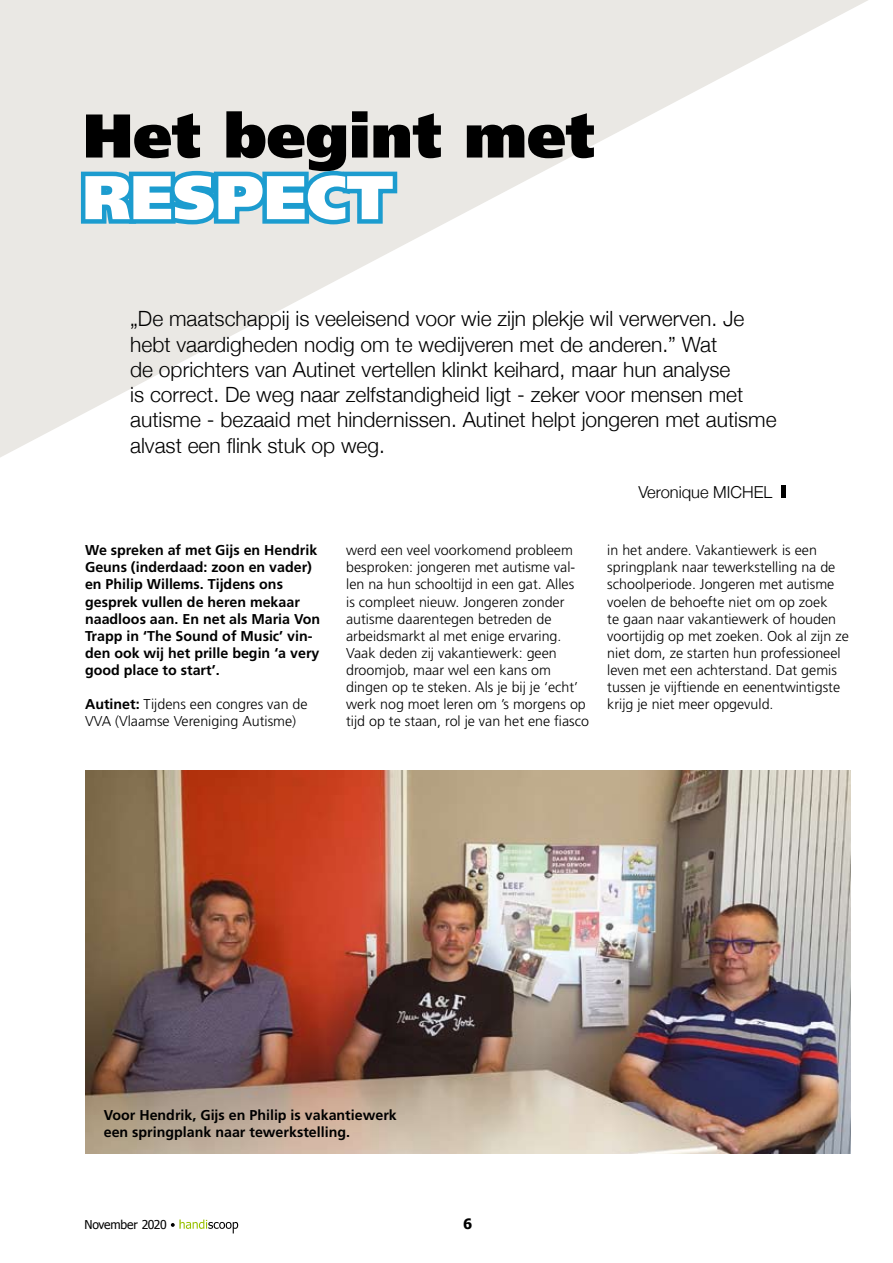
<style>
.page{position:relative;width:893px;height:1263px;background:#fff}
.page>*{position:absolute;margin:0;border:0;box-sizing:border-box;transform-origin:0 0}
.t1{font:900 61.65px "Frutiger";color:#000}
.t2{font:900 61.65px "Frutiger";color:#fff}
.t3{font:300 21px/25.2px "Helvetica Neue";color:#000}
.t4{font:300 16.5px "Helvetica Neue";color:#000}
.t5{font:300 14.25px/17.1px "Frutiger";color:#000}
.t6{font:700 14.25px/17.1px "Frutiger";color:#000}
.t7{font:700 14.25px "Tahoma";color:#000}
.t8{font:12.15px "Tahoma";letter-spacing:-.025em;color:#000}
.s1{font-weight:700}
</style>
<div class="page">
<svg style="left:171px;top:1219px;width:67px;height:14px"></svg>
<svg style="left:0;top:0;width:868px;height:458px"></svg>
<svg style="left:76px;top:166px;width:326px;height:63px;background:#6cb9d7"></svg>
<hr style="left:782px;top:485px;width:4px;height:12px;background:#000">
<img style="left:85px;top:771px;width:765px;height:383px">
<h1 class="t1" style="left:83px;top:98px;width:513px">Het begint met</h1>
<h1 class="t2" style="left:83px;top:160px;width:312px">respect</h1>
<p class="t3" style="left:130px;top:305px;width:648px">„De maatschappij is veeleisend voor wie zijn plekje wil verwerven. Je hebt vaardigheden nodig om te wedijveren met de anderen.” Wat<br>de oprichters van Autinet vertellen klinkt keihard, maar hun analyse<br>is correct. De weg naar zelfstandigheid ligt - zeker voor mensen met autisme - bezaaid met hindernissen. Autinet helpt jongeren met autisme alvast een flink stuk op weg.</p>
<p class="t4" style="left:638px;top:478px;width:135px">Veronique MICHEL</p>
<p class="t6" style="left:85px;top:542px;width:237px">We spreken af met Gijs en Hendrik<br>Geuns (inderdaad: zoon en vader) en Philip Willems. Tijdens ons gesprek vullen de heren mekaar naadloos aan. En net als Maria Von<br>Trapp in ‘The Sound of Music’ vin&shy;den ook wij het prille begin ‘a very good place to start’.</p>
<p class="t5" style="left:85px;top:696px;width:224px"><span class="s1">Autinet:</span> Tijdens een congres van de<br>VVA (Vlaamse Vereniging Autisme)</p>
<p class="t5" style="left:346px;top:542px;width:244px">werd een veel voorkomend probleem besproken: jongeren met autisme val&shy;len na hun schooltijd in een gat. Alles<br>is compleet nieuw. Jongeren zonder autisme daarentegen betreden de arbeidsmarkt al met enige ervaring.<br>Vaak deden zij vakantiewerk: geen droomjob, maar wel een kans om dingen op te steken. Als je bij je ‘echt’ werk nog moet leren om ’s morgens op tijd op te staan, rol je van het ene fiasco</p>
<p class="t5" style="left:607px;top:542px;width:243px">in het andere. Vakantiewerk is een springplank naar tewerkstelling na de schoolperiode. Jongeren met autisme voelen de behoefte niet om op zoek<br>te gaan naar vakantiewerk of houden voortijdig op met zoeken. Ook al zijn ze niet dom, ze starten hun professioneel leven met een achterstand. Dat gemis tussen je vijftiende en eenentwintigste krijg je niet meer opgevuld.</p>
<p class="t6" style="left:104px;top:1107px;width:295px">Voor Hendrik, Gijs en Philip is vakantiewerk een springplank naar tewerkstelling.</p>
<p class="t8" style="left:84px;top:1216px;width:84px">November 2020</p>
<p class="t7" style="left:463px;top:1214px;width:11px">6</p>
</div>
